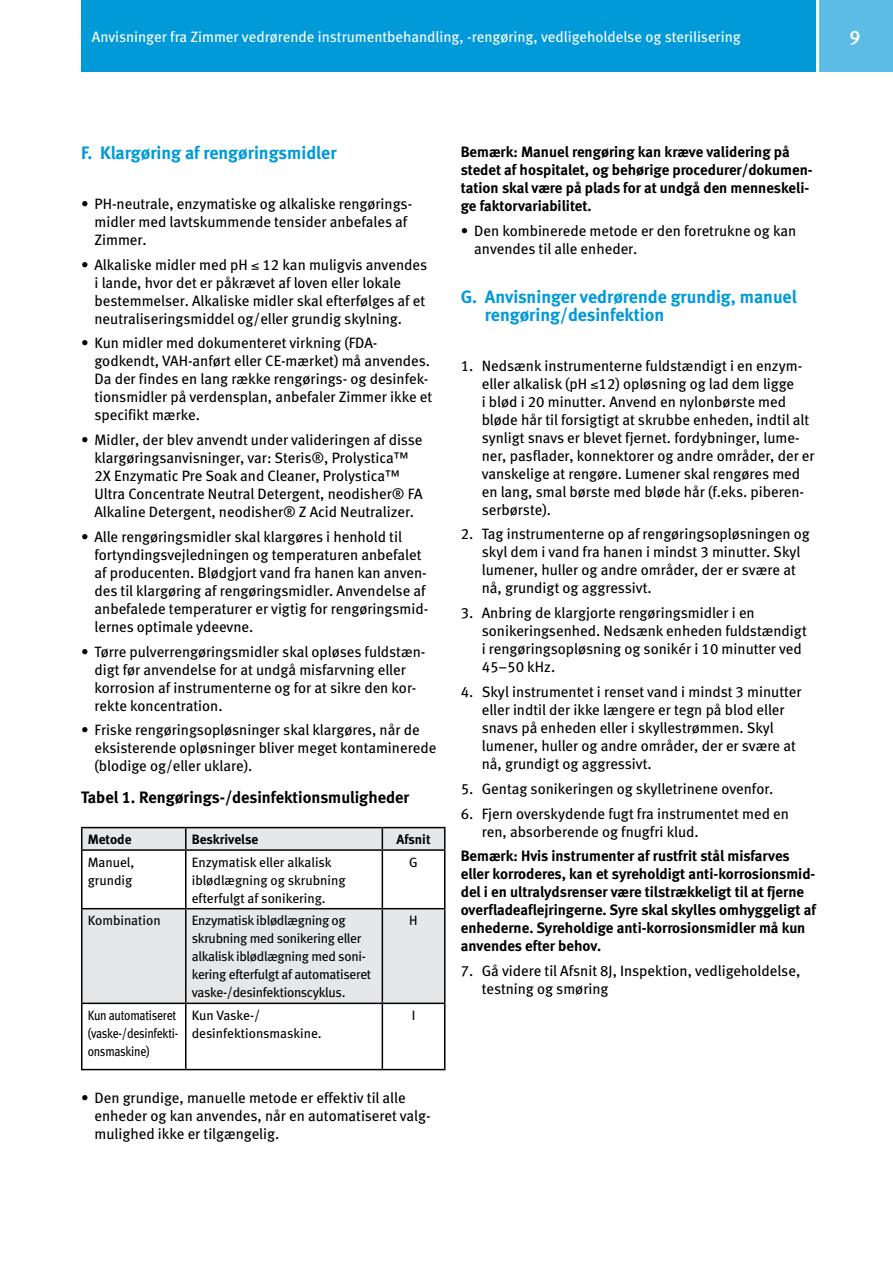
<style>
.page{position:relative;width:893px;height:1263px;background:#fff}
.page>*{position:absolute;margin:0;border:0;box-sizing:border-box;transform-origin:0 0}
.t1{font:19.5px "Meta Medium LF";color:#fff}
.t2{font:18px/18px "Meta Bold LF";color:#009ad9}
.t3{font:16.5px "Meta Bold LF";color:#000}
.t4{font:15px/18px "Meta Book LF";color:#000}
.t5{font:15px/18px "Meta Bold LF";color:#000}
.t6{font:15px "Meta Book LF";color:#fff}
.t7{font:13.5px/18px "Meta Book LF";letter-spacing:-.02em;color:#000}
.t8{font:13.5px/18px "Meta Book LF";color:#000}
.t9{font:13.5px/18px "Meta Book LF";letter-spacing:-.02em;color:#000;scale:.88 1}
.t10{font:13.5px "Meta Bold LF";color:#000}
</style>
<div class="page">
<div style="left:81px;top:0;width:737px;height:72px;background:#009ad9"></div>
<div style="left:819px;top:0;width:74px;height:72px;background:#5dbce6"></div>
<hr style="left:816px;top:0;width:3px;height:75px;background:#fff">
<svg style="left:82px;top:828px;width:362px;height:174px;fill:#e6e7e8"></svg>
<hr style="left:81px;top:827px;width:105px;height:1px;background:#000">
<svg style="left:81px;top:828px;width:1px;height:21px"></svg>
<hr style="left:186px;top:827px;width:196px;height:1px;background:#000">
<hr style="left:185px;top:828px;width:2px;height:21px;background:#000">
<hr style="left:382px;top:827px;width:64px;height:1px;background:#000">
<svg style="left:382px;top:828px;width:1px;height:21px"></svg>
<hr style="left:444px;top:828px;width:2px;height:21px;background:#000">
<hr style="left:81px;top:849px;width:105px;height:2px;background:#000">
<hr style="left:81px;top:851px;width:1px;height:57px;background:#000">
<hr style="left:186px;top:849px;width:196px;height:2px;background:#000">
<hr style="left:185px;top:851px;width:2px;height:57px;background:#000">
<hr style="left:382px;top:849px;width:64px;height:2px;background:#000">
<hr style="left:382px;top:851px;width:1px;height:57px;background:#000">
<hr style="left:444px;top:851px;width:2px;height:57px;background:#000">
<hr style="left:81px;top:908px;width:105px;height:1px;background:#000">
<hr style="left:81px;top:909px;width:1px;height:93px;background:#000">
<hr style="left:186px;top:908px;width:196px;height:1px;background:#000">
<hr style="left:185px;top:909px;width:2px;height:93px;background:#000">
<hr style="left:382px;top:908px;width:64px;height:1px;background:#000">
<hr style="left:382px;top:909px;width:1px;height:93px;background:#000">
<hr style="left:444px;top:909px;width:2px;height:93px;background:#000">
<hr style="left:81px;top:1002px;width:105px;height:2px;background:#000">
<hr style="left:81px;top:1004px;width:1px;height:65px;background:#000">
<hr style="left:186px;top:1002px;width:196px;height:2px;background:#000">
<hr style="left:185px;top:1004px;width:2px;height:65px;background:#000">
<hr style="left:382px;top:1002px;width:64px;height:2px;background:#000">
<hr style="left:382px;top:1004px;width:1px;height:65px;background:#000">
<hr style="left:444px;top:1004px;width:2px;height:65px;background:#000">
<hr style="left:81px;top:1069px;width:105px;height:1px;background:#000">
<hr style="left:186px;top:1069px;width:196px;height:1px;background:#000">
<hr style="left:382px;top:1069px;width:64px;height:1px;background:#000">
<p class="t6" style="left:92px;top:28px;width:650px">Anvisninger fra Zimmer vedrørende instrumentbehandling, -rengøring, vedligeholdelse og sterilisering</p>
<h1 class="t1" style="left:850px;top:26px;width:12px">9</h1>
<p class="t2" style="left:81px;top:144px;width:257px">F. Klargøring af rengøringsmidler</p>
<p class="t4" style="left:94px;top:194px;width:319px;text-indent:-14px">• PH-neutrale, enzymatiske og alkaliske rengørings&shy;midler med lavtskummende tensider anbefales af<br>Zimmer.</p>
<p class="t4" style="left:94px;top:255px;width:334px;text-indent:-14px">• Alkaliske midler med pH ≤ 12 kan muligvis anvendes i lande, hvor det er påkrævet af loven eller lokale bestemmelser. Alkaliske midler skal efterfølges af et neutraliseringsmiddel og/eller grundig skylning.</p>
<p class="t4" style="left:94px;top:334px;width:339px;text-indent:-13px">• Kun midler med dokumenteret virkning (FDA&shy;godkendt, VAH-anført eller CE-mærket) må anvendes.<br>Da der findes en lang række rengørings- og desinfek&shy;tionsmidler på verdensplan, anbefaler Zimmer ikke et specifikt mærke.</p>
<p class="t4" style="left:94px;top:431px;width:330px;text-indent:-14px">• Midler, der blev anvendt under valideringen af disse klargøringsanvisninger, var: Steris®, Prolystica™ 2X Enzymatic Pre Soak and Cleaner, Prolystica™ Ultra Concentrate Neutral Detergent, neodisher® FA Alkaline Detergent, neodisher® Z Acid Neutralizer.</p>
<p class="t4" style="left:94px;top:527px;width:335px;text-indent:-14px">• Alle rengøringsmidler skal klargøres i henhold til fortyndingsvejledningen og temperaturen anbefalet af producenten. Blødgjort vand fra hanen kan anven&shy;des til klargøring af rengøringsmidler. Anvendelse af anbefalede temperaturer er vigtig for rengøringsmid&shy;lernes optimale ydeevne.</p>
<p class="t4" style="left:94px;top:642px;width:332px;text-indent:-14px">• Tørre pulverrengøringsmidler skal opløses fuldstæn&shy;digt før anvendelse for at undgå misfarvning eller korrosion af instrumenterne og for at sikre den kor&shy;rekte koncentration.</p>
<p class="t4" style="left:94px;top:721px;width:343px;text-indent:-14px">• Friske rengøringsopløsninger skal klargøres, når de eksisterende opløsninger bliver meget kontaminerede (blodige og/eller uklare).</p>
<p class="t3" style="left:81px;top:787px;width:330px">Tabel 1. Rengørings-/desinfektionsmuligheder</p>
<p class="t10" style="left:88px;top:831px;width:45px">Metode</p>
<p class="t10" style="left:192px;top:831px;width:68px">Beskrivelse</p>
<p class="t10" style="left:397px;top:831px;width:35px">Afsnit</p>
<p class="t8" style="left:88px;top:853px;width:48px">Manuel, grundig</p>
<p class="t8" style="left:192px;top:853px;width:155px">Enzymatisk eller alkalisk iblødlægning og skrubning efterfulgt af sonikering.</p>
<p class="t7" style="left:409px;top:853px;width:10px">G</p>
<p class="t8" style="left:88px;top:911px;width:74px">Kombination</p>
<p class="t7" style="left:192px;top:911px;width:181px">Enzymatisk iblødlægning og skrubning med sonikering eller alkalisk iblødlægning med soni&shy;kering efterfulgt af automatiseret vaske-/desinfektionscyklus.</p>
<p class="t7" style="left:409px;top:911px;width:10px">H</p>
<p class="t9" style="left:88px;top:1006px;width:105px">Kun automatiseret (vaske-/desinfekti&shy;onsmaskine)</p>
<p class="t8" style="left:192px;top:1006px;width:131px">Kun Vaske-/ desinfektionsmaskine.</p>
<p class="t7" style="left:412px;top:1006px;width:5px">I</p>
<p class="t4" style="left:94px;top:1088px;width:338px;text-indent:-13px">• Den grundige, manuelle metode er effektiv til alle enheder og kan anvendes, når en automatiseret valg&shy;mulighed ikke er tilgængelig.</p>
<p class="t5" style="left:461px;top:143px;width:353px">Bemærk: Manuel rengøring kan kræve validering på stedet af hospitalet, og behørige procedurer/dokumen&shy;tation skal være på plads for at undgå den menneskeli&shy;ge faktorvariabilitet.</p>
<p class="t4" style="left:474px;top:221px;width:324px;text-indent:-13px">• Den kombinerede metode er den foretrukne og kan anvendes til alle enheder.</p>
<p class="t2" style="left:485px;top:288px;width:313px;text-indent:-24px">G. Anvisninger vedrørende grundig, manuel rengøring/desinfektion</p>
<p class="t4" style="left:482px;top:356px;width:334px;text-indent:-21px">1. Nedsænk instrumenterne fuldstændigt i en enzym&shy;eller alkalisk (pH ≤12) opløsning og lad dem ligge<br>i blød i 20 minutter. Anvend en nylonbørste med bløde hår til forsigtigt at skrubbe enheden, indtil alt synligt snavs er blevet fjernet. fordybninger, lume&shy;ner, pasflader, konnektorer og andre områder, der er vanskelige at rengøre. Lumener skal rengøres med en lang, smal børste med bløde hår (f.eks. piberen&shy;serbørste).</p>
<p class="t4" style="left:482px;top:525px;width:329px;text-indent:-21px">2. Tag instrumenterne op af rengøringsopløsningen og skyl dem i vand fra hanen i mindst 3 minutter. Skyl lumener, huller og andre områder, der er svære at nå, grundigt og aggressivt.</p>
<p class="t4" style="left:482px;top:604px;width:327px;text-indent:-21px">3. Anbring de klargjorte rengøringsmidler i en sonikeringsenhed. Nedsænk enheden fuldstændigt i rengøringsopløsning og sonikér i 10 minutter ved 45–50 kHz.</p>
<p class="t4" style="left:482px;top:683px;width:321px;text-indent:-21px">4. Skyl instrumentet i renset vand i mindst 3 minutter eller indtil der ikke længere er tegn på blod eller snavs på enheden eller i skyllestrømmen. Skyl lumener, huller og andre områder, der er svære at nå, grundigt og aggressivt.</p>
<p class="t4" style="left:461px;top:779px;width:314px">5. Gentag sonikeringen og skylletrinene ovenfor.</p>
<p class="t4" style="left:482px;top:804px;width:309px;text-indent:-21px">6. Fjern overskydende fugt fra instrumentet med en ren, absorberende og fnugfri klud.</p>
<p class="t5" style="left:461px;top:847px;width:357px">Bemærk: Hvis instrumenter af rustfrit stål misfarves eller korroderes, kan et syreholdigt anti-korrosionsmid&shy;del i en ultralydsrenser være tilstrækkeligt til at fjerne overfladeaflejringerne. Syre skal skylles omhyggeligt af enhederne. Syreholdige anti-korrosionsmidler må kun anvendes efter behov.</p>
<p class="t4" style="left:482px;top:962px;width:320px;text-indent:-21px">7. Gå videre til Afsnit 8J, Inspektion, vedligeholdelse, testning og smøring</p>
</div>
